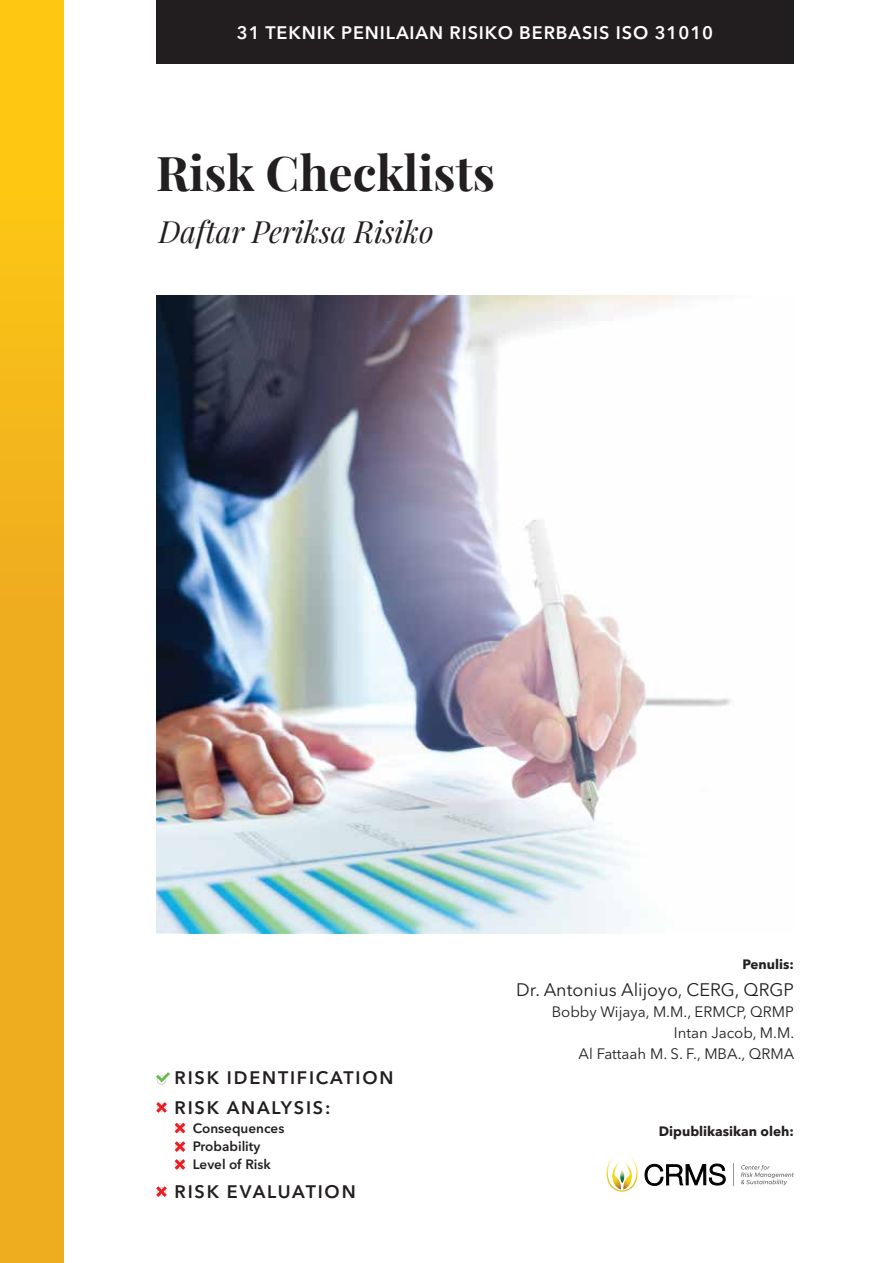
<style>
.page{position:relative;width:893px;height:1263px;background:#fff}
.page>*{position:absolute;margin:0;border:0;box-sizing:border-box;transform-origin:0 0}
.t1{font:700 48px "Playfair Display";color:#231f20}
.t2{font:italic 30px "Playfair Display";color:#231f20}
.t3{font:600 18px "Avenir Next LT Pro";letter-spacing:.1em;color:#231f20}
.t4{font:600 18px "Avenir Next LT Pro";letter-spacing:.05em;color:#fff}
.t5{font:18px "Avenir Next LT Pro";color:#231f20}
.t6{font:15px/21px "Avenir Next LT Pro";color:#231f20;text-align:right}
.t7{font:600 13.5px/18px "Avenir Next LT Pro";color:#231f20}
.t8{font:700 13.5px "Avenir Next LT Pro";color:#231f20}
</style>
<div class="page">
<svg style="left:644px;top:1163px;width:82px;height:23px"></svg>
<svg style="left:607px;top:1158px;width:30px;height:34px"></svg>
<svg style="left:741px;top:1165px;width:53px;height:20px"></svg>
<svg style="left:733px;top:1163px;width:1px;height:22px"></svg>
<img style="left:156px;top:296px;width:576px;height:637px">
<div style="left:0;top:0;width:64px;height:1263px;background:linear-gradient(to bottom,#fcc514,#e9a523)"></div>
<div style="left:156px;top:0;width:638px;height:64px;background:#221e1f"></div>
<div style="left:157px;top:1075px;width:9px;height:10px;border:1px solid #d6d6d6;border-radius:50%"></div>
<svg style="left:156px;top:1072px;width:14px;height:10px"></svg>
<svg style="left:156px;top:1186px;width:11px;height:11px"></svg>
<svg style="left:175px;top:1159px;width:10px;height:11px"></svg>
<svg style="left:175px;top:1141px;width:10px;height:11px"></svg>
<svg style="left:175px;top:1123px;width:10px;height:10px"></svg>
<svg style="left:156px;top:1102px;width:11px;height:11px"></svg>
<p class="t4" style="left:237px;top:22px;width:478px">31 TEKNIK PENILAIAN RISIKO BERBASIS ISO 31010</p>
<h1 class="t1" style="left:156px;top:135px;width:340px">Risk Checklists</h1>
<h2 class="t2" style="left:159px;top:209px;width:277px">Daftar Periksa Risiko</h2>
<p class="t3" style="left:175px;top:1067px;width:220px">RISK IDENTIFICATION</p>
<p class="t3" style="left:175px;top:1097px;width:157px">RISK ANALYSIS:</p>
<p class="t7" style="left:193px;top:1119px;width:93px">Consequences<br>Probability<br>Level of Risk</p>
<p class="t3" style="left:175px;top:1181px;width:183px">RISK EVALUATION</p>
<p class="t8" style="left:742px;top:956px;width:53px">Penulis:</p>
<p class="t5" style="left:516px;top:979px;width:279px">Dr. Antonius Alijoyo, CERG, QRGP</p>
<p class="t6" style="left:552px;top:1001px;width:244px">Bobby Wijaya, M.M., ERMCP, QRMP<br>Intan Jacob, M.M.<br>Al Fattaah M. S. F., MBA., QRMA</p>
<p class="t8" style="left:659px;top:1123px;width:137px">Dipublikasikan oleh:</p>
</div>
